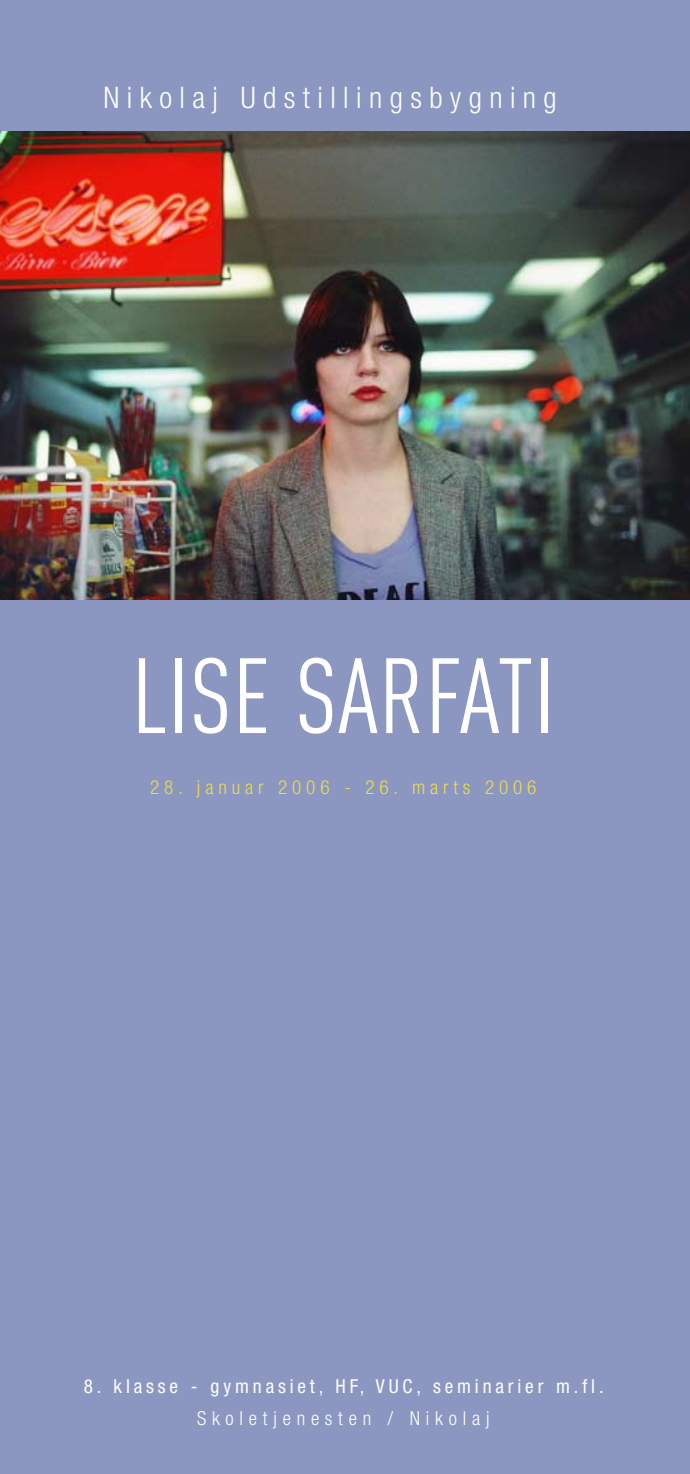
<style>
.page{position:relative;width:690px;height:1474px;background:#fff}
.page>*{position:absolute;margin:0;border:0;box-sizing:border-box;transform-origin:0 0}
.t1{font:105px "DIN Cond";letter-spacing:.01em;color:#fff}
.t2{font:300 condensed 29.75px "Helvetica Neue";letter-spacing:.25em;color:#fff}
.t3{font:condensed 19.25px "Helvetica Neue";letter-spacing:.2em;color:#fff}
.t4{font:300 condensed 19.25px "Helvetica Neue";letter-spacing:.25em;color:#eddd4a}
.t5{font:300 condensed 19.25px "Helvetica Neue";letter-spacing:.3em;color:#fff}
</style>
<div class="page">
<div style="left:0;top:0;width:690px;height:1473px;background:#8b97c1"></div>
<img style="left:0;top:131px;width:690px;height:468px">
<h2 class="t2" style="left:103px;top:81px;width:455px">Nikolaj Udstillingsbygning</h2>
<h1 class="t1" style="left:132px;top:635px;width:425px">LISE SARFATI</h1>
<p class="t4" style="left:150px;top:776px;width:388px">28. januar 2006 - 26. marts 2006</p>
<p class="t3" style="left:84px;top:1375px;width:521px">8. klasse - gymnasiet, HF, VUC, seminarier m.fl.</p>
<p class="t5" style="left:197px;top:1406px;width:294px">Skoletjenesten / Nikolaj</p>
</div>
